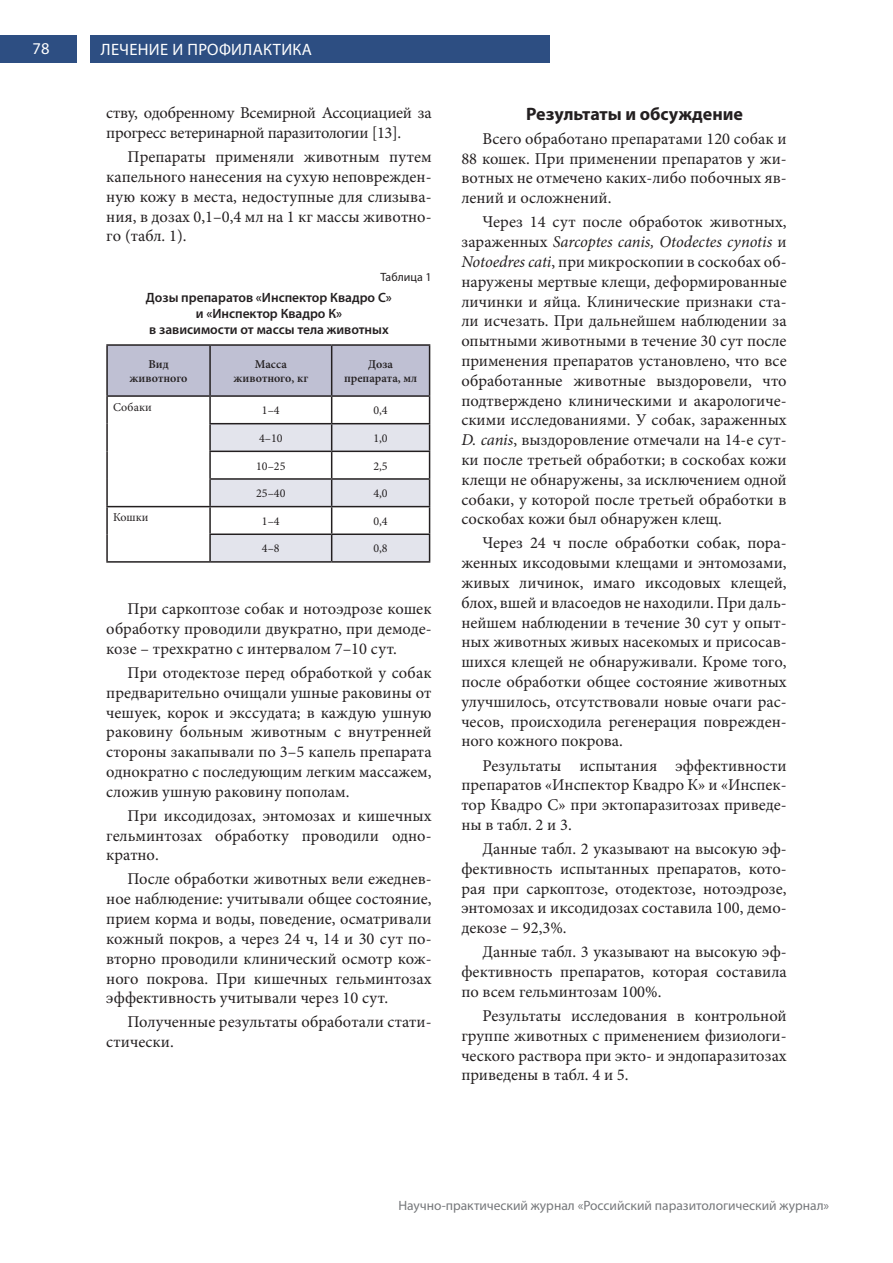
<style>
.page{position:relative;width:893px;height:1263px;background:#fff}
.page>*{position:absolute;margin:0;border:0;box-sizing:border-box;transform-origin:0 0}
.t1{font:700 18px "Myriad Pro";color:#231f20}
.t2{font:16.5px/19.8px "Minion Pro";color:#231f20;text-align:justify}
.t3{font:16.5px/19.8px "Minion Pro";letter-spacing:-.02em;color:#231f20}
.t4{font:16.5px "Myriad Pro";letter-spacing:.02em;color:#fff}
.t5{font:600 13.5px/16.2px "Myriad Pro";color:#231f20;text-align:center}
.t6{font:13.5px "Myriad Pro";color:#76787b}
.t7{font:12px "Minion Pro";color:#231f20}
.t8{font:600 12px/14.4px "Minion Pro";color:#231f20;text-align:center}
.t9{font:12px "Myriad Pro";color:#231f20}
.s1{font-style:italic}
</style>
<div class="page">
<div style="left:0;top:36px;width:77px;height:27px;background:#2d4e82"></div>
<div style="left:90px;top:36px;width:460px;height:27px;background:#2d4e82"></div>
<hr style="left:106px;top:344px;width:104px;height:2px;background:#231f20">
<hr style="left:106px;top:346px;width:2px;height:49px;background:#231f20">
<hr style="left:210px;top:344px;width:122px;height:2px;background:#231f20">
<hr style="left:332px;top:344px;width:98px;height:2px;background:#231f20">
<hr style="left:106px;top:395px;width:104px;height:2px;background:#231f20">
<hr style="left:106px;top:397px;width:2px;height:27px;background:#231f20">
<hr style="left:106px;top:424px;width:2px;height:27px;background:#231f20">
<hr style="left:106px;top:451px;width:2px;height:28px;background:#231f20">
<hr style="left:106px;top:479px;width:2px;height:27px;background:#231f20">
<hr style="left:106px;top:506px;width:104px;height:1px;background:#231f20">
<hr style="left:106px;top:507px;width:2px;height:27px;background:#231f20">
<hr style="left:106px;top:534px;width:2px;height:27px;background:#231f20">
<svg style="left:107px;top:345px;width:323px;height:216px"></svg>
<hr style="left:106px;top:561px;width:104px;height:2px;background:#231f20">
<hr style="left:210px;top:561px;width:122px;height:2px;background:#231f20">
<hr style="left:332px;top:561px;width:98px;height:2px;background:#231f20">
<p class="t4" style="left:33px;top:39px;width:18px">78</p>
<p class="t4" style="left:101px;top:39px;width:213px">ЛЕЧЕНИЕ И ПРОФИЛАКТИКА</p>
<p class="t3" style="left:106px;top:103px;width:327px">ству, одобренному Всемирной Ассоциацией за прогресс ветеринарной паразитологии [13].</p>
<p class="t2" style="left:106px;top:147px;width:327px;text-indent:21px">Препараты применяли животным путем капельного нанесения на сухую неповрежден&shy;ную кожу в места, недоступные для слизыва&shy;ния, в дозах 0,1–0,4 мл на 1 кг массы животно&shy;го (табл. 1).</p>
<p class="t9" style="left:381px;top:270px;width:52px">Таблица 1</p>
<p class="t5" style="left:146px;top:289px;width:247px">Дозы препаратов «Инспектор Квадро С» и «Инспектор Квадро К»<br>в зависимости от массы тела животных</p>
<p class="t8" style="left:130px;top:357px;width:59px">Вид животного</p>
<p class="t8" style="left:234px;top:357px;width:76px">Масса животного, кг</p>
<p class="t8" style="left:344px;top:357px;width:75px">Доза препарата, мл</p>
<p class="t7" style="left:113px;top:399px;width:40px">Собаки</p>
<p class="t7" style="left:262px;top:402px;width:19px">1–4</p>
<p class="t7" style="left:373px;top:402px;width:16px">0,4</p>
<p class="t7" style="left:259px;top:430px;width:25px">4–10</p>
<p class="t7" style="left:373px;top:430px;width:16px">1,0</p>
<p class="t7" style="left:256px;top:458px;width:31px">10–25</p>
<p class="t7" style="left:373px;top:458px;width:16px">2,5</p>
<p class="t7" style="left:256px;top:485px;width:31px">25–40</p>
<p class="t7" style="left:373px;top:485px;width:16px">4,0</p>
<p class="t7" style="left:113px;top:509px;width:37px">Кошки</p>
<p class="t7" style="left:262px;top:513px;width:19px">1–4</p>
<p class="t7" style="left:373px;top:513px;width:16px">0,4</p>
<p class="t7" style="left:262px;top:540px;width:19px">4–8</p>
<p class="t7" style="left:373px;top:540px;width:16px">0,8</p>
<p class="t2" style="left:106px;top:599px;width:327px;text-indent:21px">При саркоптозе собак и нотоэдрозе кошек обработку проводили двукратно, при демоде&shy;козе – трехкратно с интервалом 7–10 сут.</p>
<p class="t2" style="left:106px;top:663px;width:327px;text-indent:21px">При отодектозе перед обработкой у собак предварительно очищали ушные раковины от чешуек, корок и экссудата; в каждую ушную раковину больным животным с внутренней стороны закапывали по 3–5 капель препарата однократно с последующим легким массажем, сложив ушную раковину пополам.</p>
<p class="t2" style="left:106px;top:806px;width:327px;text-indent:21px">При иксодидозах, энтомозах и кишечных гельминтозах обработку проводили одно&shy;кратно.</p>
<p class="t2" style="left:106px;top:869px;width:327px;text-indent:21px">После обработки животных вели ежеднев&shy;ное наблюдение: учитывали общее состояние, прием корма и воды, поведение, осматривали кожный покров, а через 24 ч, 14 и 30 сут по&shy;вторно проводили клинический осмотр кож&shy;ного покрова. При кишечных гельминтозах эффективность учитывали через 10 сут.</p>
<p class="t2" style="left:106px;top:1012px;width:327px;text-indent:21px">Полученные результаты обработали стати&shy;стически.</p>
<p class="t1" style="left:526px;top:102px;width:218px">Результаты и обсуждение</p>
<p class="t2" style="left:461px;top:129px;width:327px;text-indent:21px">Всего обработано препаратами 120 собак и 88 кошек. При применении препаратов у жи&shy;вотных не отмечено каких-либо побочных яв&shy;лений и осложнений.</p>
<p class="t2" style="left:461px;top:212px;width:327px;text-indent:21px">Через 14 сут после обработок животных, зараженных <span class="s1">Sarcoptes canis, Otodectes cynotis</span> и <span class="s1">Notoedres cati</span>, при микроскопии в соскобах об&shy;наружены мертвые клещи, деформированные личинки и яйца. Клинические признаки ста&shy;ли исчезать. При дальнейшем наблюдении за опытными животными в течение 30 сут после применения препаратов установлено, что все обработанные животные выздоровели, что подтверждено клиническими и акарологиче&shy;скими исследованиями. У собак, зараженных <span class="s1">D. canis</span>, выздоровление отмечали на 14-е сут&shy;ки после третьей обработки; в соскобах кожи клещи не обнаружены, за исключением одной собаки, у которой после третьей обработки в соскобах кожи был обнаружен клещ.</p>
<p class="t2" style="left:461px;top:533px;width:327px;text-indent:21px">Через 24 ч после обработки собак, пора&shy;женных иксодовыми клещами и энтомозами, живых личинок, имаго иксодовых клещей, блох, вшей и власоедов не находили. При даль&shy;нейшем наблюдении в течение 30 сут у опыт&shy;ных животных живых насекомых и присосав&shy;шихся клещей не обнаруживали. Кроме того, после обработки общее состояние животных улучшилось, отсутствовали новые очаги рас&shy;чесов, происходила регенерация поврежден&shy;ного кожного покрова.</p>
<p class="t2" style="left:461px;top:755px;width:327px;text-indent:21px">Результаты испытания эффективности препаратов «Инспектор Квадро К» и «Инспек&shy;тор Квадро С» при эктопаразитозах приведе&shy;ны в табл. 2 и 3.</p>
<p class="t2" style="left:461px;top:839px;width:327px;text-indent:21px">Данные табл. 2 указывают на высокую эф&shy;фективность испытанных препаратов, кото&shy;рая при саркоптозе, отодектозе, нотоэдрозе, энтомозах и иксодидозах составила 100, демо&shy;декозе – 92,3%.</p>
<p class="t2" style="left:461px;top:942px;width:327px;text-indent:21px">Данные табл. 3 указывают на высокую эф&shy;фективность препаратов, которая составила по всем гельминтозам 100%.</p>
<p class="t2" style="left:461px;top:1006px;width:327px;text-indent:21px">Результаты исследования в контрольной группе животных с применением физиологи&shy;ческого раствора при экто- и эндопаразитозах приведены в табл. 4 и 5.</p>
<p class="t6" style="left:398px;top:1197px;width:432px">Научно-практический журнал «Российский паразитологический журнал»</p>
</div>
